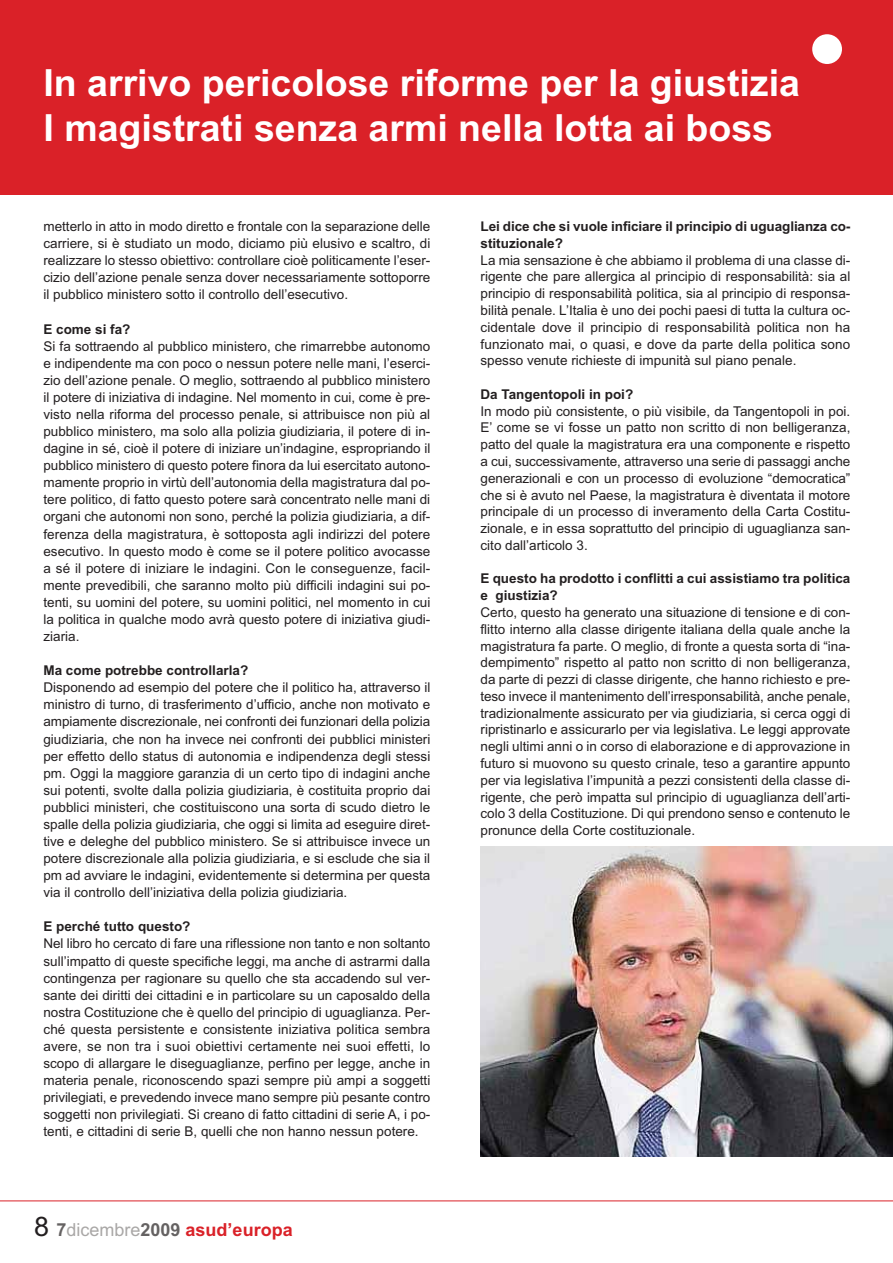
<style>
.page{position:relative;width:893px;height:1263px;background:#fff}
.page>*{position:absolute;margin:0;border:0;box-sizing:border-box;transform-origin:0 0}
.t1{font:700 37.5px/45px "Arial";color:#fff}
.t2{font:700 18px "Arial";color:#da2128}
.t3{font:13.5px/17.1px "Arial";color:#231f20;text-align:justify}
.t4{font:700 13.5px/16.8px "Arial";color:#231f20}
.s1{font-weight:400;font-size:27px;color:#231f20}
.s2{color:#656262}
.s3{font-weight:400;color:#a9a7a6}
</style>
<div class="page">
<div style="left:0;top:0;width:892px;height:194px;background:#da2128"></div>
<div style="left:812px;top:34px;width:30px;height:30px;background:#fff;border-radius:50%"></div>
<hr style="left:0;top:1201px;width:892px;height:1px;background:#da2128">
<img style="left:480px;top:846px;width:412px;height:310px">
<h1 class="t1" style="left:43px;top:64px;width:758px">In arrivo pericolose riforme per la giustizia<br>I magistrati senza armi nella lotta ai boss</h1>
<p class="t3" style="left:43px;top:219px;width:388px">metterlo in atto in modo diretto e frontale con la separazione delle carriere, si è studiato un modo, diciamo più elusivo e scaltro, di realizzare lo stesso obiettivo: controllare cioè politicamente l’eser&shy;cizio dell’azione penale senza dover necessariamente sottoporre il pubblico ministero sotto il controllo dell’esecutivo.</p>
<p class="t4" style="left:43px;top:322px;width:89px">E come si fa?</p>
<p class="t3" style="left:43px;top:339px;width:388px">Si fa sottraendo al pubblico ministero, che rimarrebbe autonomo e indipendente ma con poco o nessun potere nelle mani, l’eserci&shy;zio dell’azione penale. O meglio, sottraendo al pubblico ministero il potere di iniziativa di indagine. Nel momento in cui, come è pre&shy;visto nella riforma del processo penale, si attribuisce non più al pubblico ministero, ma solo alla polizia giudiziaria, il potere di in&shy;dagine in sé, cioè il potere di iniziare un’indagine, espropriando il pubblico ministero di questo potere finora da lui esercitato autono&shy;mamente proprio in virtù dell’autonomia della magistratura dal po&shy;tere politico, di fatto questo potere sarà concentrato nelle mani di organi che autonomi non sono, perché la polizia giudiziaria, a dif&shy;ferenza della magistratura, è sottoposta agli indirizzi del potere esecutivo. In questo modo è come se il potere politico avocasse a sé il potere di iniziare le indagini. Con le conseguenze, facil&shy;mente prevedibili, che saranno molto più difficili indagini sui po&shy;tenti, su uomini del potere, su uomini politici, nel momento in cui la politica in qualche modo avrà questo potere di iniziativa giudi&shy;ziaria.</p>
<p class="t4" style="left:43px;top:663px;width:206px">Ma come potrebbe controllarla?</p>
<p class="t3" style="left:43px;top:680px;width:388px">Disponendo ad esempio del potere che il politico ha, attraverso il ministro di turno, di trasferimento d’ufficio, anche non motivato e ampiamente discrezionale, nei confronti dei funzionari della polizia giudiziaria, che non ha invece nei confronti dei pubblici ministeri per effetto dello status di autonomia e indipendenza degli stessi pm. Oggi la maggiore garanzia di un certo tipo di indagini anche sui potenti, svolte dalla polizia giudiziaria, è costituita proprio dai pubblici ministeri, che costituiscono una sorta di scudo dietro le spalle della polizia giudiziaria, che oggi si limita ad eseguire diret&shy;tive e deleghe del pubblico ministero. Se si attribuisce invece un potere discrezionale alla polizia giudiziaria, e si esclude che sia il pm ad avviare le indagini, evidentemente si determina per questa via il controllo dell’iniziativa della polizia giudiziaria.</p>
<p class="t4" style="left:43px;top:920px;width:148px">E perché tutto questo?</p>
<p class="t3" style="left:43px;top:937px;width:388px">Nel libro ho cercato di fare una riflessione non tanto e non soltanto sull’impatto di queste specifiche leggi, ma anche di astrarmi dalla contingenza per ragionare su quello che sta accadendo sul ver&shy;sante dei diritti dei cittadini e in particolare su un caposaldo della nostra Costituzione che è quello del principio di uguaglianza. Per&shy;ché questa persistente e consistente iniziativa politica sembra avere, se non tra i suoi obiettivi certamente nei suoi effetti, lo scopo di allargare le diseguaglianze, perfino per legge, anche in materia penale, riconoscendo spazi sempre più ampi a soggetti privilegiati, e prevedendo invece mano sempre più pesante contro soggetti non privilegiati. Si creano di fatto cittadini di serie A, i po&shy;tenti, e cittadini di serie B, quelli che non hanno nessun potere.</p>
<h2 class="t2" style="left:34px;top:1223px;width:260px"><span class="s1">8</span> <span class="s2">7</span><span class="s3">dicembre</span><span class="s2">2009</span> asud’europa</h2>
<p class="t4" style="left:480px;top:219px;width:371px">Lei dice che si vuole inficiare il principio di uguaglianza co&shy;stituzionale?</p>
<p class="t3" style="left:480px;top:253px;width:371px">La mia sensazione è che abbiamo il problema di una classe di&shy;rigente che pare allergica al principio di responsabilità: sia al principio di responsabilità politica, sia al principio di responsa&shy;bilità penale. L’Italia è uno dei pochi paesi di tutta la cultura oc&shy;cidentale dove il principio di responsabilità politica non ha funzionato mai, o quasi, e dove da parte della politica sono spesso venute richieste di impunità sul piano penale.</p>
<p class="t4" style="left:480px;top:387px;width:154px">Da Tangentopoli in poi?</p>
<p class="t3" style="left:480px;top:404px;width:371px">In modo più consistente, o più visibile, da Tangentopoli in poi.<br>E’ come se vi fosse un patto non scritto di non belligeranza, patto del quale la magistratura era una componente e rispetto a cui, successivamente, attraverso una serie di passaggi anche generazionali e con un processo di evoluzione “democratica” che si è avuto nel Paese, la magistratura è diventata il motore principale di un processo di inveramento della Carta Costitu&shy;zionale, e in essa soprattutto del principio di uguaglianza san&shy;cito dall’articolo 3.</p>
<p class="t4" style="left:480px;top:572px;width:371px">E questo ha prodotto i conflitti a cui assistiamo tra politica e giustizia?</p>
<p class="t3" style="left:480px;top:605px;width:371px">Certo, questo ha generato una situazione di tensione e di con&shy;flitto interno alla classe dirigente italiana della quale anche la magistratura fa parte. O meglio, di fronte a questa sorta di “ina&shy;dempimento” rispetto al patto non scritto di non belligeranza, da parte di pezzi di classe dirigente, che hanno richiesto e pre&shy;teso invece il mantenimento dell’irresponsabilità, anche penale, tradizionalmente assicurato per via giudiziaria, si cerca oggi di ripristinarlo e assicurarlo per via legislativa. Le leggi approvate negli ultimi anni o in corso di elaborazione e di approvazione in futuro si muovono su questo crinale, teso a garantire appunto per via legislativa l’impunità a pezzi consistenti della classe di&shy;rigente, che però impatta sul principio di uguaglianza dell’arti&shy;colo 3 della Costituzione. Di qui prendono senso e contenuto le pronunce della Corte costituzionale.</p>
</div>
